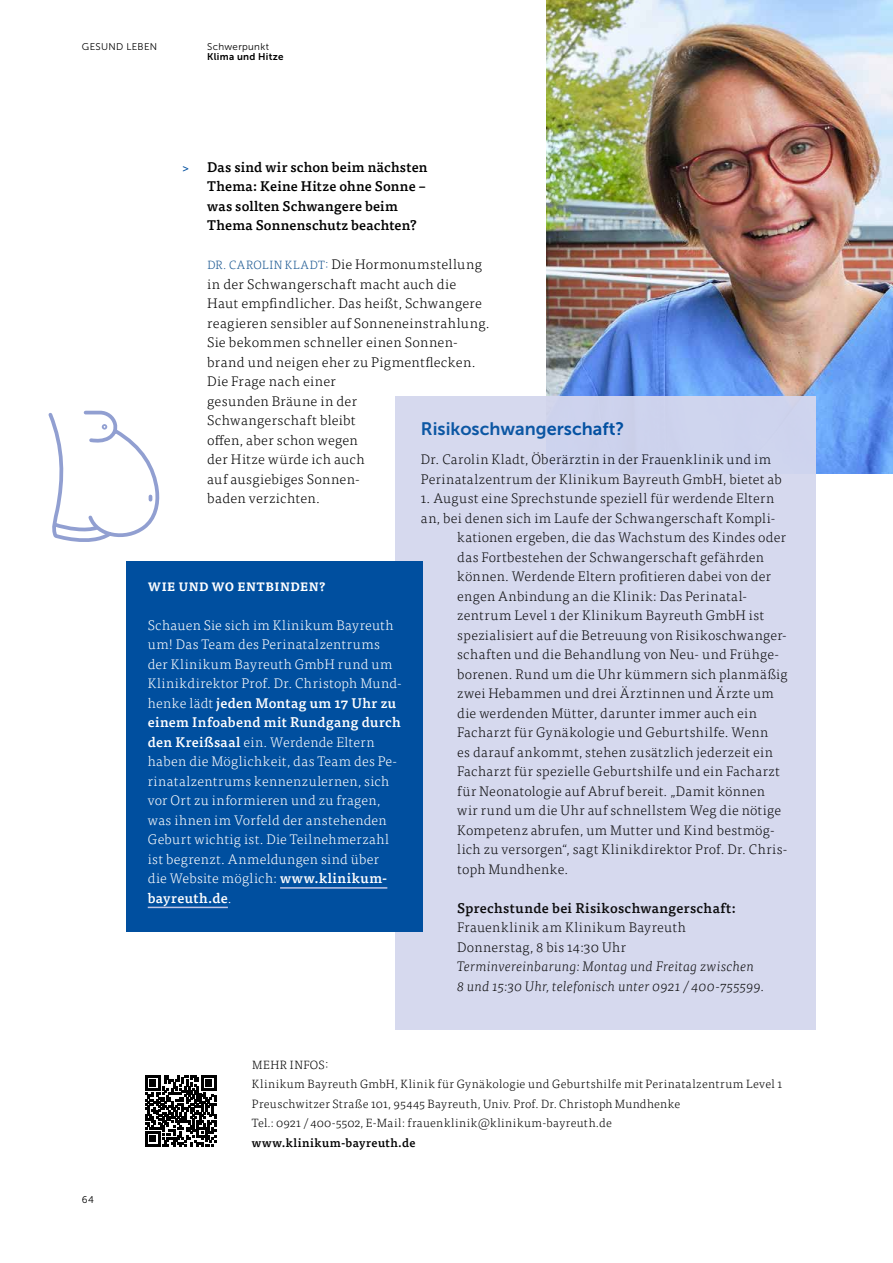
<style>
.page{position:relative;width:893px;height:1263px;background:#fff}
.page>*{position:absolute;margin:0;border:0;box-sizing:border-box;transform-origin:0 0}
.t1{font:18px "Museo Sans 700";color:#004f9f}
.t2{font:300 13.8px/19.5px "Tisa Pro";letter-spacing:.02em;color:#000}
.t3{font:300 13.8px/19.5px "Tisa Pro";letter-spacing:.025em;color:#fff}
.t4{font:500 13.8px/19.5px "Tisa Pro";letter-spacing:.015em;color:#000}
.t5{font:italic 300 13.8px/19.5px "Tisa Pro";letter-spacing:.01em;color:#000}
.t6{font:300 12px/19.5px "Tisa Pro";letter-spacing:.035em;color:#000}
.t7{font:500 12px "Tisa Pro";letter-spacing:.04em;color:#000}
.t8{font:700 12px "Tisa Pro";letter-spacing:.045em;color:#fff}
.t9{font:11.25px "Museo Sans 500";color:#004f9f}
.t10{font:9.75px "Museo Sans 300";letter-spacing:.035em;color:#000}
.t11{font:9.75px "Museo Sans 700";letter-spacing:.03em;color:#000}
.s1{font-size:12px;color:#185590}
.s2{font-weight:500}
</style>
<div class="page">
<img style="left:546px;top:0;width:347px;height:473px">
<svg style="left:145px;top:1075px;width:71px;height:71px"></svg>
<div style="left:395px;top:396px;width:421px;height:634px;background:#d4d7ee"></div>
<div style="left:126px;top:562px;width:297px;height:370px;background:#004f9f"></div>
<hr style="left:280px;top:887px;width:107px;height:2px;background:#bec4e5">
<hr style="left:148px;top:907px;width:80px;height:1px;background:#bec4e5">
<svg style="left:48px;top:410px;width:112px;height:132px"></svg>
<p class="t10" style="left:82px;top:41px;width:77px">GESUND LEBEN</p>
<p class="t10" style="left:207px;top:41px;width:63px">Schwerpunkt</p>
<p class="t11" style="left:207px;top:52px;width:78px">Klima und Hitze</p>
<p class="t4" style="left:207px;top:156px;width:222px">Das sind wir schon beim nächsten<br>Thema: Keine Hitze ohne Sonne – was sollten Schwangere beim<br>Thema Sonnenschutz beachten?</p>
<p class="t2" style="left:207px;top:254px;width:284px"><span class="s1">DR. CAROLIN KLADT:</span> Die Hormonumstellung in der Schwangerschaft macht auch die<br>Haut empfindlicher. Das heißt, Schwangere reagieren sensibler auf Sonneneinstrahlung.<br>Sie bekommen schneller einen Sonnen&shy;brand und neigen eher zu Pigmentflecken.<br>Die Frage nach einer<br>gesunden Bräune in der<br>Schwangerschaft bleibt<br>offen, aber schon wegen<br>der Hitze würde ich auch<br>auf ausgiebiges Sonnen-<br>baden verzichten.</p>
<p class="t9" style="left:183px;top:162px;width:8px">&gt;</p>
<h1 class="t1" style="left:421px;top:419px;width:205px">Risikoschwangerschaft?</h1>
<p class="t2" style="left:421px;top:449px;width:363px">Dr. Carolin Kladt, Öberärztin in der Frauenklinik und im<br>Perinatalzentrum der Klinikum Bayreuth GmbH, bietet ab</p>
<p class="t2" style="left:421px;top:488px;width:355px">1. August eine Sprechstunde speziell für werdende Eltern</p>
<p class="t2" style="left:421px;top:507px;width:356px">an, bei denen sich im Laufe der Schwangerschaft Kompli-</p>
<p class="t2" style="left:457px;top:527px;width:330px">kationen ergeben, die das Wachstum des Kindes oder</p>
<p class="t2" style="left:457px;top:546px;width:308px">das Fortbestehen der Schwangerschaft gefährden</p>
<p class="t2" style="left:457px;top:566px;width:315px">können. Werdende Eltern profitieren dabei von der</p>
<p class="t2" style="left:457px;top:585px;width:291px">engen Anbindung an die Klinik: Das Perinatal-</p>
<p class="t2" style="left:457px;top:605px;width:308px">zentrum Level 1 der Klinikum Bayreuth GmbH ist</p>
<p class="t2" style="left:457px;top:624px;width:331px">spezialisiert auf die Betreuung von Risikoschwanger-</p>
<p class="t2" style="left:457px;top:644px;width:323px">schaften und die Behandlung von Neu- und Frühge-</p>
<p class="t2" style="left:457px;top:663px;width:332px">borenen. Rund um die Uhr kümmern sich planmäßig</p>
<p class="t2" style="left:457px;top:683px;width:318px">zwei Hebammen und drei Ärztinnen und Ärzte um</p>
<p class="t2" style="left:457px;top:702px;width:301px">die werdenden Mütter, darunter immer auch ein</p>
<p class="t2" style="left:457px;top:722px;width:313px">Facharzt für Gynäkologie und Geburtshilfe. Wenn</p>
<p class="t2" style="left:457px;top:741px;width:317px">es darauf ankommt, stehen zusätzlich jederzeit ein</p>
<p class="t2" style="left:457px;top:761px;width:324px">Facharzt für spezielle Geburtshilfe und ein Facharzt</p>
<p class="t2" style="left:457px;top:780px;width:309px">für Neonatologie auf Abruf bereit. „Damit können</p>
<p class="t2" style="left:457px;top:800px;width:325px">wir rund um die Uhr auf schnellstem Weg die nötige</p>
<p class="t2" style="left:457px;top:819px;width:319px">Kompetenz abrufen, um Mutter und Kind bestmög-</p>
<p class="t2" style="left:457px;top:839px;width:332px">lich zu versorgen“, sagt Klinikdirektor Prof. Dr. Chris-</p>
<p class="t2" style="left:457px;top:858px;width:113px">toph Mundhenke.</p>
<p class="t4" style="left:457px;top:897px;width:280px">Sprechstunde bei Risikoschwangerschaft:</p>
<p class="t2" style="left:457px;top:917px;width:230px">Frauenklinik am Klinikum Bayreuth<br>Donnerstag, 8 bis 14:30 Uhr</p>
<p class="t5" style="left:457px;top:956px;width:308px">Terminvereinbarung: Montag und Freitag zwischen<br>8 und 15:30 Uhr, telefonisch unter 0921 / 400-755599.</p>
<p class="t8" style="left:148px;top:577px;width:179px">WIE UND WO ENTBINDEN?</p>
<p class="t3" style="left:148px;top:615px;width:256px">Schauen Sie sich im Klinikum Bayreuth um! Das Team des Perinatalzentrums der Klinikum Bayreuth GmbH rund um Klinikdirektor Prof. Dr. Christoph Mund&shy;henke lädt <span class="s2">jeden Montag um 17 Uhr zu einem Infoabend mit Rundgang durch den Kreißsaal</span> ein. Werdende Eltern haben die Möglichkeit, das Team des Pe&shy;rinatalzentrums kennenzulernen, sich vor Ort zu informieren und zu fragen, was ihnen im Vorfeld der anstehenden Geburt wichtig ist. Die Teilnehmerzahl ist begrenzt. Anmeldungen sind über<br>die Website möglich: <span class="s2">www.klinikum&shy;bayreuth.de</span>.</p>
<p class="t10" style="left:82px;top:1195px;width:14px">64</p>
<p class="t6" style="left:252px;top:1054px;width:532px">MEHR INFOS:<br>Klinikum Bayreuth GmbH, Klinik für Gynäkologie und Geburtshilfe mit Perinatalzentrum Level 1<br>Preuschwitzer Straße 101, 95445 Bayreuth, Univ. Prof. Dr. Christoph Mundhenke<br>Tel.: 0921 / 400-5502, E-Mail: frauenklinik@klinikum-bayreuth.de</p>
<p class="t7" style="left:252px;top:1133px;width:165px">www.klinikum-bayreuth.de</p>
</div>
